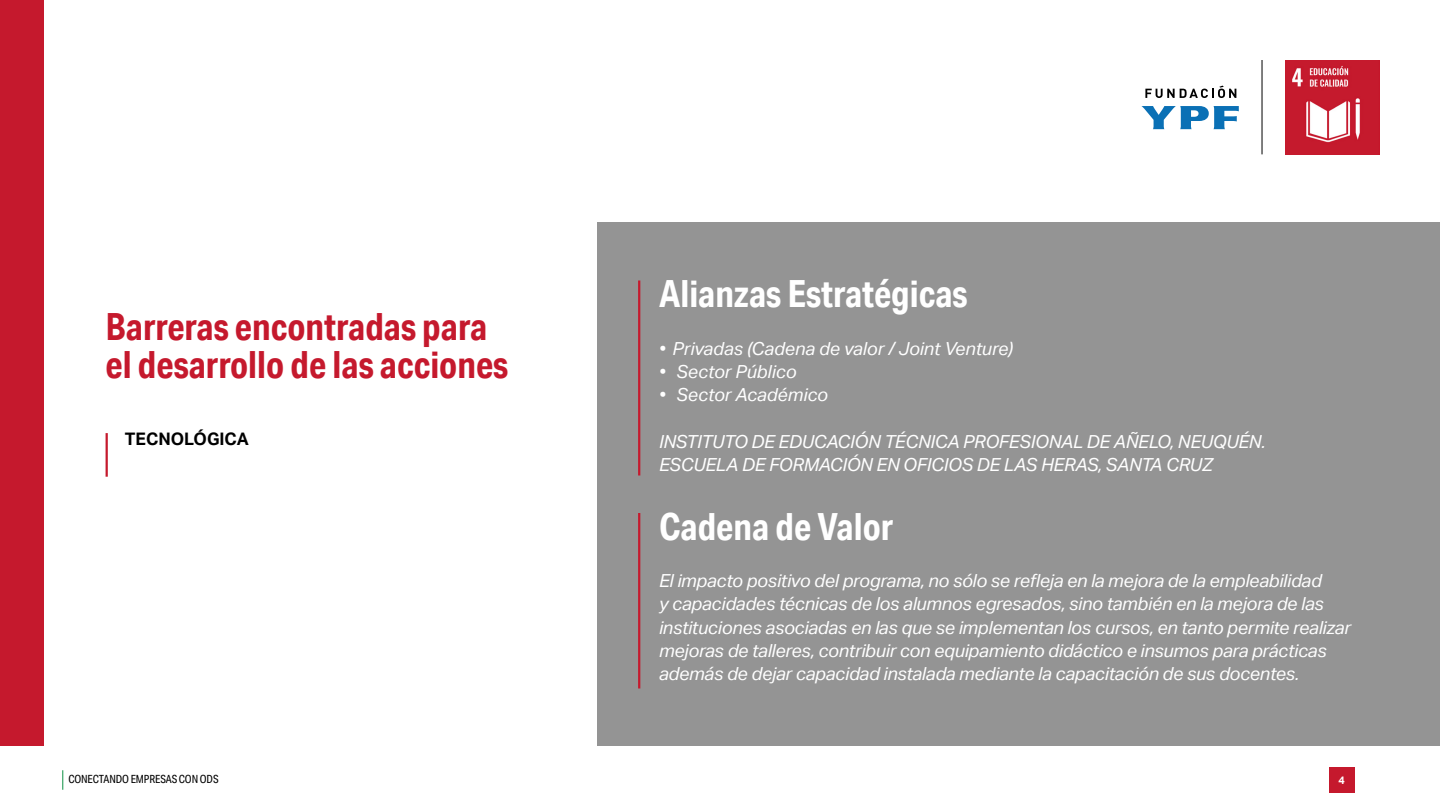
<style>
.page{position:relative;width:1440px;height:810px;background:#fff}
.page>*{position:absolute;margin:0;border:0;box-sizing:border-box;transform-origin:0 0}
.t1{font:700 37.5px/38.2px "Aktiv Grotesk Cd";color:#c5192d}
.t2{font:700 37.5px "Aktiv Grotesk Cd";color:#fff}
.t3{font:italic 18px/23.2px "Aktiv Grotesk";letter-spacing:-.01em;color:#fff}
.t4{font:700 17.25px "Aktiv Grotesk";color:#000}
.t5{font:11.25px "Aktiv Grotesk Cd";letter-spacing:-.01em;color:#000}
.t6{font:700 10.88px "Aktiv Grotesk";color:#fff}
</style>
<div class="page">
<svg style="left:62px;top:770px;width:1px;height:20px"></svg>
<div style="left:1329px;top:767px;width:25px;height:26px;background:#c5192d"></div>
<img style="left:1285px;top:60px;width:95px;height:95px">
<hr style="left:1262px;top:60px;width:1px;height:94px;background:#000">
<svg style="left:1141px;top:106px;width:98px;height:23px"></svg>
<svg style="left:1145px;top:86px;width:91px;height:12px"></svg>
<div style="left:0;top:0;width:44px;height:746px;background:#c5192d"></div>
<hr style="left:106px;top:433px;width:2px;height:44px;background:#c5192d">
<div style="left:598px;top:222px;width:842px;height:524px;background:#949494"></div>
<hr style="left:638px;top:280px;width:2px;height:196px;background:#c5192d">
<hr style="left:638px;top:513px;width:2px;height:175px;background:#c5192d">
<h1 class="t1" style="left:106px;top:307px;width:404px">Barreras encontradas para el desarrollo de las acciones</h1>
<p class="t4" style="left:125px;top:429px;width:125px">TECNOLÓGICA</p>
<h1 class="t2" style="left:659px;top:271px;width:310px">Alianzas Estratégicas</h1>
<p class="t3" style="left:659px;top:337px;width:355px">• Privadas (Cadena de valor / Joint Venture)</p>
<p class="t3" style="left:659px;top:360px;width:139px">• Sector Público</p>
<p class="t3" style="left:659px;top:383px;width:171px">• Sector Académico</p>
<p class="t3" style="left:659px;top:430px;width:608px">INSTITUTO DE EDUCACIÓN TÉCNICA PROFESIONAL DE AÑELO, NEUQUÉN.<br>ESCUELA DE FORMACIÓN EN OFICIOS DE LAS HERAS, SANTA CRUZ</p>
<h1 class="t2" style="left:659px;top:503px;width:236px">Cadena de Valor</h1>
<p class="t3" style="left:659px;top:569px;width:693px">El impacto positivo del programa, no sólo se refleja en la mejora de la empleabilidad<br>y capacidades técnicas de los alumnos egresados, sino también en la mejora de las instituciones asociadas en las que se implementan los cursos, en tanto permite realizar mejoras de talleres, contribuir con equipamiento didáctico e insumos para prácticas además de dejar capacidad instalada mediante la capacitación de sus docentes.</p>
<p class="t5" style="left:68px;top:773px;width:152px">CONECTANDO EMPRESAS CON ODS</p>
<p class="t6" style="left:1338px;top:774px;width:8px">4</p>
</div>
